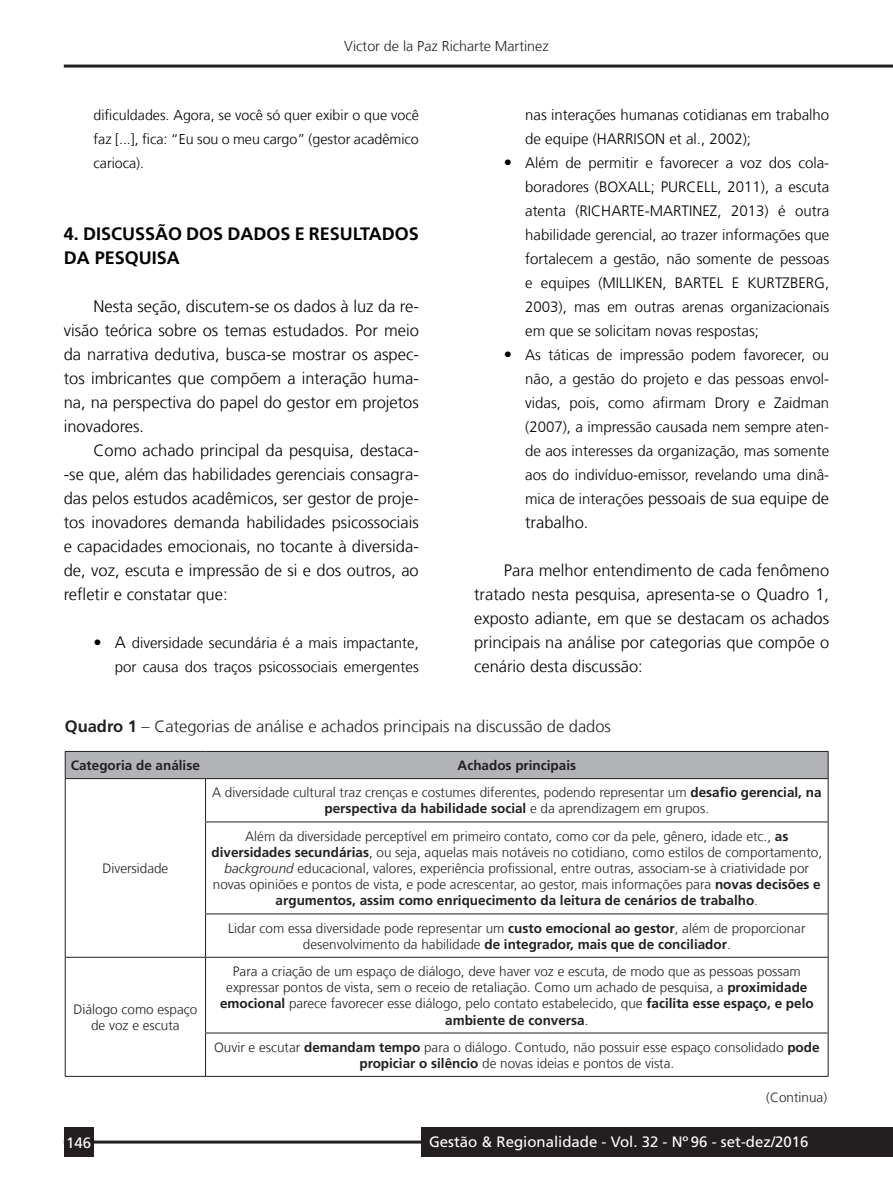
<style>
.page{position:relative;width:893px;height:1191px;background:#fff}
.page>*{position:absolute;margin:0;border:0;box-sizing:border-box;transform-origin:0 0}
.sub1{font:700 18px/24px "Frutiger LT Com";color:#000}
.TEXTO{font:300 16.5px/24px "Frutiger LT Com";color:#000;text-align:justify}
.tit_tabela{font:300 16.5px "Frutiger LT Com";color:#231f20}
.t1{font:300 15px/24px "Frutiger LT Com";color:#000;text-align:justify}
.t2{font:15px "Frutiger LT Com";color:#fff}
.citacao{font:300 14.25px/24px "Frutiger LT Com";color:#000;text-align:justify}
.t3{font:300 14.25px "Frutiger LT Com";color:#231f20}
.corpo{font:300 13.5px/16.2px "Frutiger LT Com";color:#231f20;text-align:center}
.gravata{font:700 13.5px "Frutiger LT Com";color:#231f20}
.tit_tabela-2{font:300 13.5px "Frutiger LT Com";color:#231f20}
.s1{font-size:16.5px}
.s2{font-size:15px}
.s3{font-weight:700}
.s4{font-style:italic}
</style>
<div class="page">
<hr style="left:64px;top:1140px;width:829px;height:3px;background:#231f20">
<div style="left:421px;top:1127px;width:472px;height:30px;background:#231f20"></div>
<div style="left:64px;top:1127px;width:30px;height:30px;background:#231f20"></div>
<hr style="left:64px;top:65px;width:829px;height:3px;background:#231f20">
<hr style="left:205px;top:779px;width:1px;height:42px;background:#231f20">
<hr style="left:205px;top:821px;width:623px;height:1px;background:#231f20">
<hr style="left:205px;top:822px;width:1px;height:91px;background:#231f20">
<hr style="left:205px;top:913px;width:623px;height:1px;background:#231f20">
<hr style="left:205px;top:914px;width:1px;height:43px;background:#231f20">
<hr style="left:206px;top:957px;width:622px;height:1px;background:#231f20">
<hr style="left:205px;top:1032px;width:623px;height:1px;background:#231f20">
<hr style="left:206px;top:1076px;width:622px;height:1px;background:#231f20">
<hr style="left:65px;top:957px;width:141px;height:1px;background:#231f20">
<hr style="left:205px;top:957px;width:1px;height:75px;background:#231f20">
<hr style="left:205px;top:1033px;width:1px;height:43px;background:#231f20">
<hr style="left:65px;top:1076px;width:141px;height:1px;background:#231f20">
<hr style="left:65px;top:779px;width:1px;height:43px;background:#231f20">
<hr style="left:65px;top:822px;width:1px;height:92px;background:#231f20">
<hr style="left:65px;top:914px;width:1px;height:43px;background:#231f20">
<hr style="left:828px;top:779px;width:1px;height:42px;background:#231f20">
<hr style="left:828px;top:822px;width:1px;height:91px;background:#231f20">
<hr style="left:828px;top:914px;width:1px;height:43px;background:#231f20">
<hr style="left:65px;top:957px;width:1px;height:76px;background:#231f20">
<hr style="left:65px;top:1033px;width:1px;height:43px;background:#231f20">
<hr style="left:828px;top:957px;width:1px;height:75px;background:#231f20">
<hr style="left:828px;top:1033px;width:1px;height:43px;background:#231f20">
<div style="left:65px;top:751px;width:764px;height:27px;background:#b2b3b7"></div>
<hr style="left:65px;top:778px;width:141px;height:1px;background:#231f20">
<hr style="left:206px;top:778px;width:622px;height:1px;background:#231f20">
<p class="t3" style="left:344px;top:38px;width:206px">Victor de la Paz Richarte Martinez</p>
<p class="citacao" style="left:94px;top:103px;width:327px">dificuldades. Agora, se você só quer exibir o que você faz [...], fica: “Eu sou o meu cargo” (gestor acadêmico carioca).</p>
<p class="sub1" style="left:64px;top:222px;width:357px">4. DISCUSSÃO DOS DADOS E RESULTADOS<br>DA PESQUISA</p>
<p class="TEXTO" style="left:64px;top:294px;width:357px;text-indent:30px">Nesta seção, discutem-se os dados à luz da re&shy;visão teórica sobre os temas estudados. Por meio da narrativa dedutiva, busca-se mostrar os aspec&shy;tos imbricantes que compõem a interação huma&shy;na, na perspectiva do papel do gestor em projetos inovadores.</p>
<p class="TEXTO" style="left:64px;top:438px;width:357px;text-indent:30px">Como achado principal da pesquisa, destaca--se que, além das habilidades gerenciais consagra&shy;das pelos estudos acadêmicos, ser gestor de proje&shy;tos inovadores demanda habilidades psicossociais e capacidades emocionais, no tocante à diversida&shy;de, voz, escuta e impressão de si e dos outros, ao refletir e constatar que:</p>
<p class="t1" style="left:94px;top:631px;width:327px;text-align:right"><span class="s1">• A</span> diversidade secundária é a mais impactante, por causa dos traços psicossociais emergentes</p>
<p class="t1" style="left:525px;top:103px;width:306px">nas interações humanas cotidianas em trabalho de equipe (HARRISON et al., 2002);</p>
<p class="t1" style="left:525px;top:151px;width:306px;text-indent:-21px"><span class="s1">•</span> Além de permitir e favorecer a voz dos cola&shy;boradores (BOXALL; PURCELL, 2011), a escuta atenta (RICHARTE-MARTINEZ, 2013) é outra habilidade gerencial, ao trazer informações que fortalecem a gestão, não somente de pessoas e equipes (MILLIKEN, BARTEL E KURTZBERG, 2003), mas em outras arenas organizacionais em que se solicitam novas respostas;</p>
<p class="t1" style="left:525px;top:343px;width:306px;text-indent:-21px"><span class="s1">•</span> As táticas de impressão podem favorecer, ou não, a gestão do projeto e das pessoas envol&shy;vidas, pois, como afirmam Drory e Zaidman (2007), a impressão causada nem sempre aten&shy;de aos interesses da organização, mas somente aos do indivíduo-emissor, revelando uma dinâ-</p>
<p class="TEXTO" style="left:525px;top:486px;width:305px"><span class="s2">mica de interações</span> pessoais de sua equipe de trabalho.</p>
<p class="TEXTO" style="left:474px;top:558px;width:357px;text-indent:30px">Para melhor entendimento de cada fenômeno tratado nesta pesquisa, apresenta-se o Quadro 1, exposto adiante, em que se destacam os achados principais na análise por categorias que compõe o cenário desta discussão:</p>
<p class="tit_tabela" style="left:65px;top:717px;width:548px"><span class="s3">Quadro 1</span> – Categorias de análise e achados principais na discussão de dados</p>
<p class="gravata" style="left:71px;top:757px;width:131px">Categoria de análise</p>
<p class="gravata" style="left:458px;top:757px;width:120px">Achados principais</p>
<p class="corpo" style="left:102px;top:860px;width:68px">Diversidade</p>
<p class="corpo" style="left:73px;top:1001px;width:125px">Diálogo como espaço de voz e escuta</p>
<p class="t2" style="left:66px;top:1133px;width:27px">146</p>
<p class="corpo" style="left:212px;top:784px;width:611px">A diversidade cultural traz crenças e costumes diferentes, podendo representar um <span class="s3">desafio gerencial, na perspectiva da habilidade social</span> e da aprendizagem em grupos.</p>
<p class="corpo" style="left:212px;top:828px;width:612px">Além da diversidade perceptível em primeiro contato, como cor da pele, gênero, idade etc., <span class="s3">as diversidades secundárias</span>, ou seja, aquelas mais notáveis no cotidiano, como estilos de comportamento, <span class="s4">background</span> educacional, valores, experiência profissional, entre outras, associam-se à criatividade por novas opiniões e pontos de vista, e pode acrescentar, ao gestor, mais informações para <span class="s3">novas decisões e argumentos, assim como enriquecimento da leitura de cenários de trabalho</span>.</p>
<p class="corpo" style="left:228px;top:920px;width:579px">Lidar com essa diversidade pode representar um <span class="s3">custo emocional ao gestor</span>, além de proporcionar desenvolvimento da habilidade <span class="s3">de integrador, mais que de conciliador</span>.</p>
<p class="corpo" style="left:220px;top:963px;width:595px">Para a criação de um espaço de diálogo, deve haver voz e escuta, de modo que as pessoas possam expressar pontos de vista, sem o receio de retaliação. Como um achado de pesquisa, a <span class="s3">proximidade emocional</span> parece favorecer esse diálogo, pelo contato estabelecido, que <span class="s3">facilita esse espaço, e pelo ambiente de conversa</span>.</p>
<p class="corpo" style="left:214px;top:1039px;width:607px">Ouvir e escutar <span class="s3">demandam tempo</span> para o diálogo. Contudo, não possuir esse espaço consolidado <span class="s3">pode propiciar o silêncio</span> de novas ideias e pontos de vista.</p>
<p class="tit_tabela-2" style="left:766px;top:1089px;width:62px">(Continua)</p>
<p class="t2" style="left:429px;top:1133px;width:381px">Gestão &amp; Regionalidade - Vol. 32 - Nº 96 - set-dez/2016</p>
</div>
